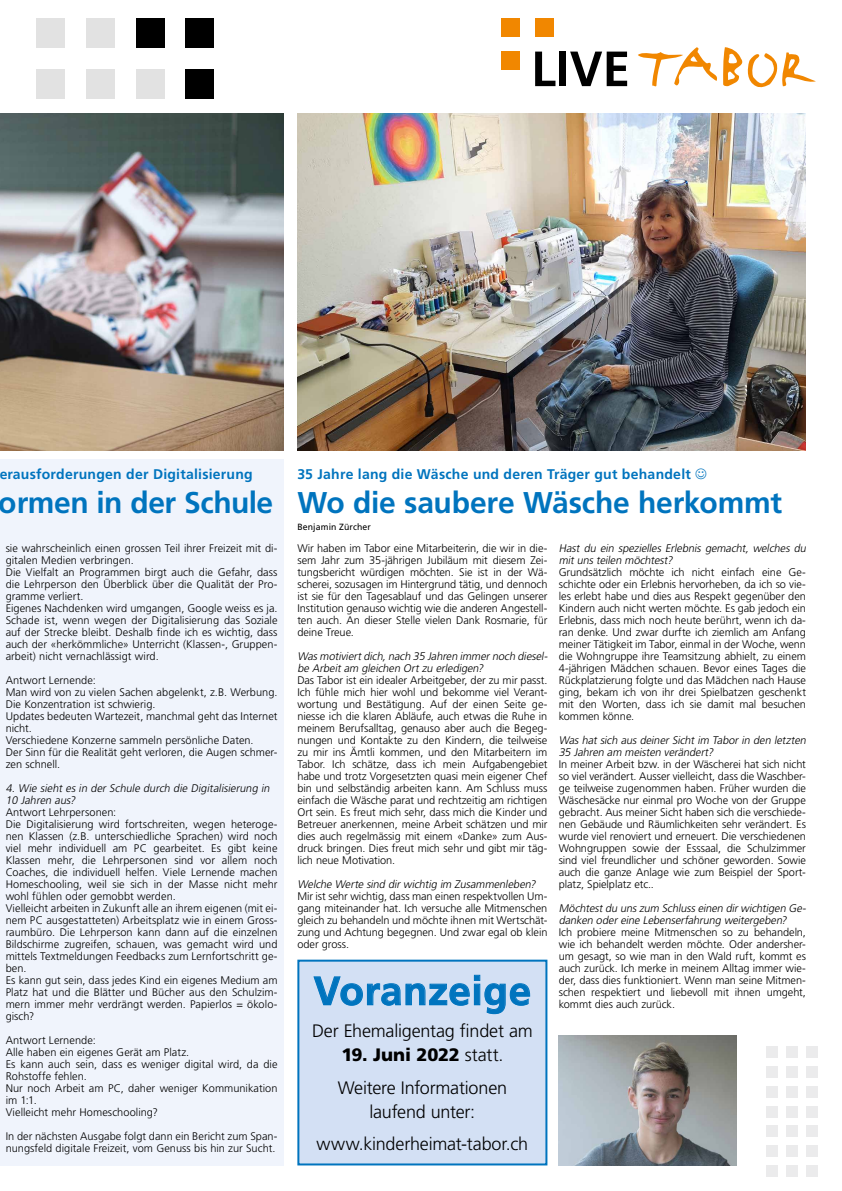
<style>
.page{position:relative;width:842px;height:1191px;background:#fff}
.page>*{position:absolute;margin:0;border:0;box-sizing:border-box;transform-origin:0 0}
.t1{font:700 40px "Frutiger LT Std";letter-spacing:.02em;color:#0074be}
.t2{font:700 30px "Frutiger LT";letter-spacing:-.015em;color:#0074be}
.t3{font:300 18px/24px "Frutiger LT";letter-spacing:-.01em;color:#000;text-align:center}
.t4{font:900 18px "Frutiger LT Std";letter-spacing:-.01em;color:#000}
.t5{font:700 14px "Frutiger LT";letter-spacing:.015em;color:#0074be}
.t6{font:300 11px/12px "Frutiger LT Std";letter-spacing:.005em;color:#000;text-align:justify}
.t7{font:italic 300 11px/12px "Frutiger LT Std";color:#000}
.t8{font:9px "Frutiger LT";letter-spacing:.015em;color:#000}
.s1{font-family:"Frutiger LT";font-weight:300}
</style>
<div class="page">
<div style="left:806px;top:1165px;width:11px;height:11px;background:#ebebec"></div>
<div style="left:786px;top:1165px;width:11px;height:11px;background:#ebebec"></div>
<div style="left:806px;top:1145px;width:11px;height:12px;background:#ebebec"></div>
<div style="left:786px;top:1145px;width:11px;height:12px;background:#ebebec"></div>
<div style="left:806px;top:1125px;width:11px;height:12px;background:#ebebec"></div>
<div style="left:786px;top:1125px;width:11px;height:12px;background:#ebebec"></div>
<div style="left:806px;top:1106px;width:11px;height:11px;background:#ebebec"></div>
<div style="left:786px;top:1106px;width:11px;height:11px;background:#ebebec"></div>
<div style="left:806px;top:1086px;width:11px;height:11px;background:#ebebec"></div>
<div style="left:786px;top:1086px;width:11px;height:11px;background:#ebebec"></div>
<div style="left:806px;top:1066px;width:11px;height:11px;background:#ebebec"></div>
<div style="left:786px;top:1066px;width:11px;height:11px;background:#ebebec"></div>
<div style="left:806px;top:1046px;width:11px;height:11px;background:#ebebec"></div>
<div style="left:786px;top:1046px;width:11px;height:11px;background:#ebebec"></div>
<div style="left:766px;top:1165px;width:12px;height:11px;background:#ebebec"></div>
<div style="left:766px;top:1145px;width:12px;height:12px;background:#ebebec"></div>
<div style="left:766px;top:1125px;width:12px;height:12px;background:#ebebec"></div>
<div style="left:766px;top:1106px;width:12px;height:11px;background:#ebebec"></div>
<div style="left:766px;top:1086px;width:12px;height:11px;background:#ebebec"></div>
<div style="left:766px;top:1066px;width:12px;height:11px;background:#ebebec"></div>
<div style="left:766px;top:1046px;width:12px;height:11px;background:#ebebec"></div>
<div style="left:0;top:459px;width:283px;height:706px;background:#f0f4fc"></div>
<div style="left:186px;top:69px;width:28px;height:29px;background:#000"></div>
<div style="left:136px;top:69px;width:28px;height:29px;background:#e2e2e2"></div>
<div style="left:86px;top:69px;width:28px;height:29px;background:#e2e2e2"></div>
<div style="left:36px;top:69px;width:29px;height:29px;background:#e2e2e2"></div>
<div style="left:186px;top:18px;width:28px;height:29px;background:#000"></div>
<div style="left:136px;top:18px;width:28px;height:29px;background:#000"></div>
<div style="left:86px;top:18px;width:28px;height:29px;background:#e2e2e2"></div>
<div style="left:36px;top:18px;width:29px;height:29px;background:#e2e2e2"></div>
<div style="left:502px;top:18px;width:18px;height:18px;background:#f18700"></div>
<div style="left:535px;top:18px;width:18px;height:18px;background:#f18700"></div>
<div style="left:502px;top:52px;width:18px;height:18px;background:#f18700"></div>
<svg style="left:638px;top:47px;width:178px;height:40px"></svg>
<svg style="left:535px;top:52px;width:20px;height:34px"></svg>
<div style="left:559px;top:52px;width:7px;height:34px;background:#000"></div>
<svg style="left:570px;top:52px;width:57px;height:34px"></svg>
<img style="left:0;top:113px;width:283px;height:337px">
<img style="left:559px;top:1035px;width:178px;height:130px">
<div style="left:298px;top:960px;width:248px;height:204px;background:#d3e0f4"></div>
<svg style="left:314px;top:974px;width:216px;height:40px"></svg>
<div style="left:297px;top:959px;width:250px;height:206px;border:2px solid #0074be"></div>
<img style="left:297px;top:113px;width:509px;height:337px">
<p class="t5" style="left:-1px;top:466px;width:255px">erausforderungen der Digitalisierung</p>
<p class="t5" style="left:297px;top:466px;width:395px">35 Jahre lang die Wäsche und deren Träger gut behandelt</p>
<h2 class="t2" style="left:297px;top:485px;width:486px">Wo die saubere Wäsche herkommt</h2>
<p class="t8" style="left:297px;top:521px;width:75px">Benjamin Zürcher</p>
<p class="t6" style="left:6px;top:542px;width:273px;text-align:left">sie wahrscheinlich einen grossen Teil ihrer Freizeit mit di&shy;gitalen Medien verbringen.<br>Die Vielfalt an Programmen birgt auch die Gefahr, dass die Lehrperson den Überblick über die Qualität der Pro&shy;gramme verliert.<br>Eigenes Nachdenken wird umgangen, Google weiss es ja.<br>Schade ist, wenn wegen der Digitalisierung das Soziale auf der Strecke bleibt. Deshalb finde ich es wichtig, dass auch der «herkömmliche» Unterricht (Klassen-, Gruppen&shy;arbeit) nicht vernachlässigt wird.</p>
<p class="t6" style="left:6px;top:674px;width:273px;text-align:left">Antwort Lernende:<br>Man wird von zu vielen Sachen abgelenkt, z.B. Werbung.<br>Die Konzentration ist schwierig.<br>Updates bedeuten Wartezeit, manchmal geht das Internet nicht.<br>Verschiedene Konzerne sammeln persönliche Daten.<br>Der Sinn für die Realität geht verloren, die Augen schmer&shy;zen schnell.</p>
<p class="t7" style="left:6px;top:782px;width:268px">4. Wie sieht es in der Schule durch die Digitalisierung in<br>10 Jahren aus?</p>
<p class="t6" style="left:6px;top:806px;width:273px;text-align:left">Antwort Lehrpersonen:<br>Die Digitalisierung wird fortschreiten, wegen heteroge&shy;nen Klassen (z.B. unterschiedliche Sprachen) wird noch viel mehr individuell am PC gearbeitet. Es gibt keine Klassen mehr, die Lehrpersonen sind vor allem noch Coaches, die individuell helfen. Viele Lernende machen Homeschooling, weil sie sich in der Masse nicht mehr wohl fühlen oder gemobbt werden.<br>Vielleicht arbeiten in Zukunft alle an ihrem eigenen (mit ei&shy;nem PC ausgestatteten) Arbeitsplatz wie in einem Gross&shy;raumbüro. Die Lehrperson kann dann auf die einzelnen Bildschirme zugreifen, schauen, was gemacht wird und mittels Textmeldungen Feedbacks zum Lernfortschritt ge&shy;ben.<br>Es kann gut sein, dass jedes Kind ein eigenes Medium am Platz hat und die Blätter und Bücher aus den Schulzim&shy;mern immer mehr verdrängt werden. Papierlos = ökolo&shy;gisch?</p>
<p class="t6" style="left:6px;top:1034px;width:273px;text-align:left">Antwort Lernende:<br>Alle haben ein eigenes Gerät am Platz.<br>Es kann auch sein, dass es weniger digital wird, da die<br>Rohstoffe fehlen.<br>Nur noch Arbeit am PC, daher weniger Kommunikation im 1:1.<br>Vielleicht mehr Homeschooling?</p>
<p class="t6" style="left:6px;top:1130px;width:272px">In der nächsten Ausgabe folgt dann ein Bericht zum Span&shy;nungsfeld digitale Freizeit, vom Genuss bis hin zur Sucht.</p>
<h2 class="t2" style="left:-1px;top:485px;width:276px">ormen in der Schule</h2>
<p class="t7" style="left:559px;top:542px;width:251px">Hast du ein spezielles Erlebnis gemacht, welches du mit uns teilen möchtest?</p>
<p class="t6" style="left:559px;top:566px;width:249px">Grundsätzlich möchte ich nicht einfach eine Ge&shy;schichte oder ein Erlebnis hervorheben, da ich so vie&shy;les erlebt habe und dies aus Respekt gegenüber den Kindern auch nicht werten möchte. Es gab jedoch ein Erlebnis, dass mich noch heute berührt, wenn ich da&shy;ran denke. Und zwar durfte ich ziemlich am Anfang meiner Tätigkeit im Tabor, einmal in der Woche, wenn die Wohngruppe ihre Teamsitzung abhielt, zu einem 4-jährigen Mädchen schauen. Bevor eines Tages die Rückplatzierung folgte und das Mädchen nach Hause ging, bekam ich von ihr drei Spielbatzen geschenkt mit den Worten, dass ich sie damit mal besuchen kommen könne.</p>
<p class="t7" style="left:559px;top:734px;width:251px">Was hat sich aus deiner Sicht im Tabor in den letzten<br>35 Jahren am meisten verändert?</p>
<p class="t6" style="left:559px;top:758px;width:249px">In meiner Arbeit bzw. in der Wäscherei hat sich nicht so viel verändert. Ausser vielleicht, dass die Waschber&shy;ge teilweise zugenommen haben. Früher wurden die Wäschesäcke nur einmal pro Woche von der Gruppe gebracht. Aus meiner Sicht haben sich die verschiede&shy;nen Gebäude und Räumlichkeiten sehr verändert. Es wurde viel renoviert und erneuert. Die verschiedenen Wohngruppen sowie der Esssaal, die Schulzimmer sind viel freundlicher und schöner geworden. Sowie auch die ganze Anlage wie zum Beispiel der Sport&shy;platz, Spielplatz etc..</p>
<p class="t7" style="left:559px;top:902px;width:251px">Möchtestdu uns zum Schluss einen dirwichtigen Ge&shy;danken oder eine Lebenserfahrung weitergeben?</p>
<p class="t6" style="left:559px;top:926px;width:249px">Ich probiere meine Mitmenschen so zu behandeln, wie ich behandelt werden möchte. Oder andersher&shy;um gesagt, so wie man in den Wald ruft, kommt es auch zurück. Ich merke in meinem Alltag immer wie&shy;der, dass dies funktioniert. Wenn man seine Mitmen&shy;schen respektiert und liebevoll mit ihnen umgeht, kommt dies auch zurück.</p>
<p class="t6" style="left:297px;top:542px;width:252px">Wir haben im Tabor eine Mitarbeiterin, die wir in die&shy;sem Jahr zum 35-jährigen Jubiläum mit diesem Zei&shy;tungsbericht würdigen möchten. Sie ist in der Wä&shy;scherei, sozusagen im Hintergrund tätig, und dennoch ist sie für den Tagesablauf und das Gelingen unserer Institution genauso wichtig wie die anderen Angestell&shy;ten auch. An dieser Stelle vielen Dank Rosmarie, für deine Treue.</p>
<p class="t7" style="left:297px;top:650px;width:254px">Was motiviertdich,nach 35 Jahren immernoch diesel&shy;be Arbeit am gleichen Ort zu erledigen?</p>
<p class="t6" style="left:297px;top:674px;width:252px">Das Tabor ist ein idealer Arbeitgeber, der zu mir passt.<br>Ich fühle mich hier wohl und bekomme viel Verant&shy;wortung und Bestätigung. Auf der einen Seite ge&shy;niesse ich die klaren Abläufe, auch etwas die Ruhe in meinem Berufsalltag, genauso aber auch die Begeg&shy;nungen und Kontakte zu den Kindern, die teilweise zu mir ins Ämtli kommen, und den Mitarbeitern im Tabor. Ich schätze, dass ich mein Aufgabengebiet habe und trotz Vorgesetzten quasi mein eigener Chef bin und selbständig arbeiten kann. Am Schluss muss einfach die Wäsche parat und rechtzeitig am richtigen Ort sein. Es freut mich sehr, dass mich die Kinder und Betreuer anerkennen, meine Arbeit schätzen und mir dies auch regelmässig mit einem «Danke» zum Aus&shy;druck bringen. Dies freut mich sehr und gibt mir täg&shy;lich neue Motivation.</p>
<p class="t7" style="left:297px;top:878px;width:242px">Welche Werte sind dir wichtig im Zusammenleben?</p>
<p class="t6" style="left:297px;top:890px;width:252px">Mir ist sehr wichtig, dass man einen respektvollen Um&shy;gang miteinander hat. Ich versuche alle Mitmenschen gleich zu behandeln und möchte ihnen mit Wertschät&shy;zung und Achtung begegnen. Und zwar egal ob klein oder gross.</p>
<h1 class="t1" style="left:314px;top:967px;width:219px">Voranzeige</h1>
<h3 class="t3" style="left:312px;top:1019px;width:222px">Der Ehemaligentag findet am</h3>
<h3 class="t4" style="left:341px;top:1044px;width:164px">19. Juni 2022 <span class="s1">statt.</span></h3>
<h3 class="t3" style="left:338px;top:1075px;width:171px">Weitere Informationen laufend unter:</h3>
<h3 class="t3" style="left:317px;top:1132px;width:213px">www.kinderheimat-tabor.ch</h3>
</div>
